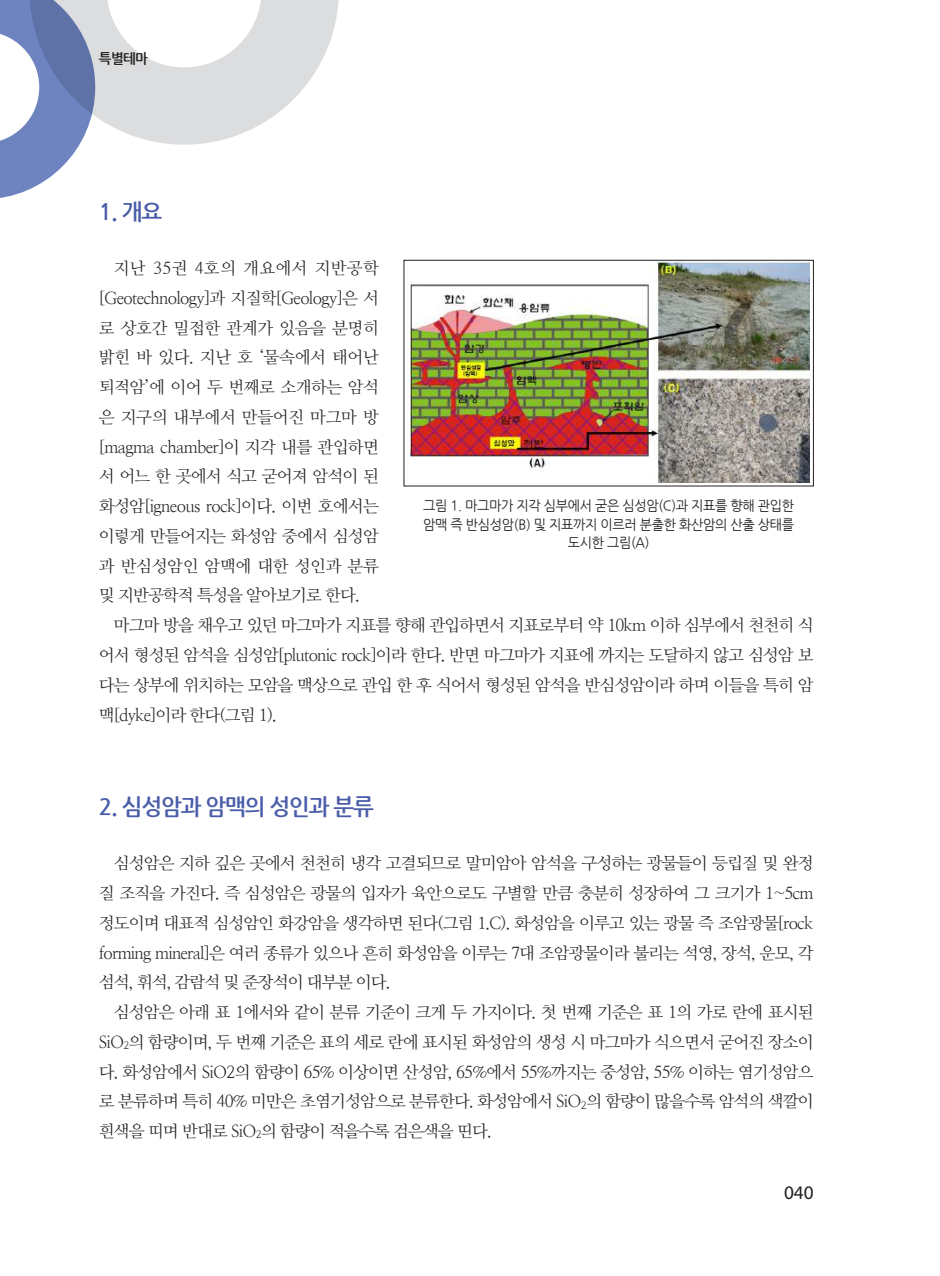
<style>
.page{position:relative;width:940px;height:1276px;background:#fff}
.page>*{position:absolute;margin:0;border:0;box-sizing:border-box;transform-origin:0 0}
.t1{font:700 22.75px "Nanum Gothic";letter-spacing:-.05em;color:#4a5da9}
.t2{font:19.25px "Myriad Pro";color:#231f20}
.t3{font:16.62px/29.8px "Nanum Myeongjo";letter-spacing:-.05em;color:#231f20;text-align:justify}
.t4{font:700 14px "Nanum Gothic";color:#231f20}
.t5{font:13.65px/18.4px "Nanum Gothic";letter-spacing:-.025em;color:#231f20;text-align:center;scale:.96 1}
.s1{font-size:10.5px}
</style>
<div class="page">
<img style="left:410px;top:262px;width:399px;height:220px">
<div style="left:403px;top:260px;width:410px;height:226px;border:1px solid #231f20"></div>
<svg style="left:0;top:0;width:339px;height:198px"></svg>
<p class="t4" style="left:99px;top:51px;width:51px">특별테마</p>
<h1 class="t1" style="left:99px;top:200px;width:65px">1. 개요</h1>
<p class="t3" style="left:99px;top:253px;width:281px;text-indent:15px">지난 35권 4호의 개요에서 지반공학 [Geotechnology]과 지질학[Geology]은 서 로 상호간 밀접한 관계가 있음을 분명히 밝힌 바 있다. 지난 호 ‘물속에서 태어난 퇴적암’에 이어 두 번째로 소개하는 암석 은 지구의 내부에서 만들어진 마그마 방 [magma chamber]이 지각 내를 관입하면 서 어느 한 곳에서 식고 굳어져 암석이 된 화성암[igneous rock]이다. 이번 호에서는 이렇게 만들어지는 화성암 중에서 심성암 과 반심성암인 암맥에 대한 성인과 분류 및 지반공학적 특성을 알아보기로 한다.</p>
<p class="t3" style="left:99px;top:610px;width:716px;text-indent:15px">마그마 방을 채우고 있던 마그마가 지표를 향해 관입하면서 지표로부터 약 10km 이하 심부에서 천천히 식 어서 형성된 암석을 심성암[plutonic rock]이라 한다. 반면 마그마가 지표에 까지는 도달하지 않고 심성암 보 다는 상부에 위치하는 모암을 맥상으로 관입 한 후 식어서 형성된 암석을 반심성암이라 하며 이들을 특히 암 맥[dyke]이라 한다(그림 1).</p>
<p class="t5" style="left:423px;top:497px;width:388px">그림 1. 마그마가 지각 심부에서 굳은 심성암(C)과 지표를 향해 관입한 암맥 즉 반심성암(B) 및 지표까지 이르러 분출한 화산암의 산출 상태를 도시한 그림(A)</p>
<h1 class="t1" style="left:99px;top:795px;width:276px">2. 심성암과 암맥의 성인과 분류</h1>
<p class="t3" style="left:99px;top:848px;width:716px;text-indent:15px">심성암은 지하 깊은 곳에서 천천히 냉각 고결되므로 말미암아 암석을 구성하는 광물들이 등립질 및 완정 질 조직을 가진다. 즉 심성암은 광물의 입자가 육안으로도 구별할 만큼 충분히 성장하여 그 크기가 1~5cm 정도이며 대표적 심성암인 화강암을 생각하면 된다(그림 1.C). 화성암을 이루고 있는 광물 즉 조암광물[rock forming mineral]은 여러 종류가 있으나 흔히 화성암을 이루는 7대 조암광물이라 불리는 석영, 장석, 운모, 각 섬석, 휘석, 감람석 및 준장석이 대부분 이다.</p>
<p class="t3" style="left:99px;top:997px;width:716px;text-indent:15px">심성암은 아래 표 1에서와 같이 분류 기준이 크게 두 가지이다. 첫 번째 기준은 표 1의 가로 란에 표시된 SiO<span class="s1">2</span>의 함량이며, 두 번째 기준은 표의 세로 란에 표시된 화성암의 생성 시 마그마가 식으면서 굳어진 장소이 다. 화성암에서 SiO2의 함량이 65% 이상이면 산성암, 65%에서 55%까지는 중성암, 55% 이하는 염기성암으 로 분류하며 특히 40% 미만은 초염기성암으로 분류한다. 화성암에서 SiO<span class="s1">2</span>의 함량이 많을수록 암석의 색깔이 흰색을 띠며 반대로 SiO<span class="s1">2</span>의 함량이 적을수록 검은색을 띤다.</p>
<p class="t2" style="left:784px;top:1180px;width:31px">040</p>
</div>
